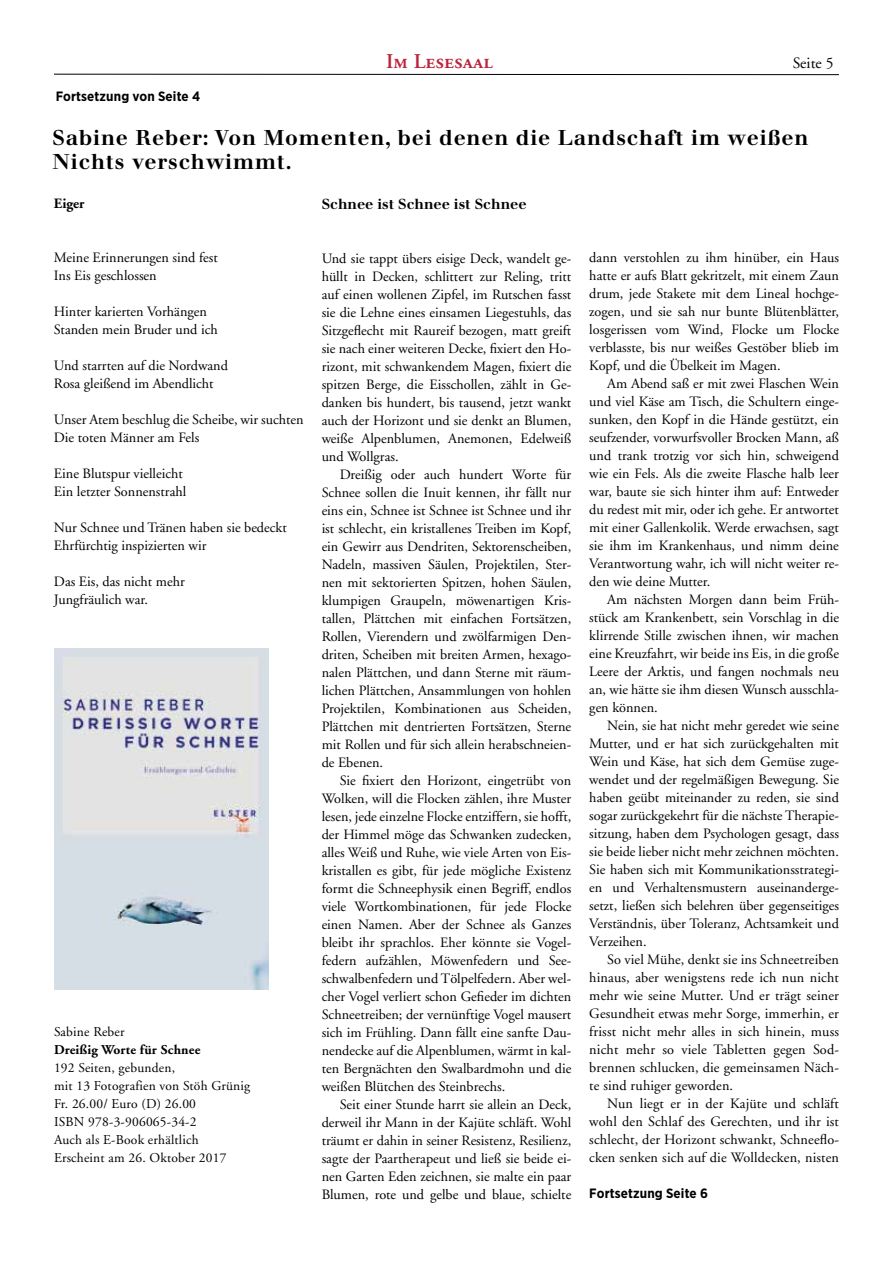
<style>
.page{position:relative;width:893px;height:1263px;background:#fff}
.page>*{position:absolute;margin:0;border:0;box-sizing:border-box;transform-origin:0 0}
.t1{font:21px/24px "Walbaum Bold Os F";letter-spacing:.04em;color:#000}
.t2{font:21px "Adobe Garamond Semibold SC";color:#be223d}
.t3{font:15.75px "Adobe Garamond";letter-spacing:.005em;color:#000}
.t4{font:14.25px/18px "Adobe Garamond";color:#000;text-align:justify}
.t5{font:700 14.25px "Walbaum";color:#000}
.t6{font:700 14.25px "Adobe Garamond";color:#000}
.t7{font:13.5px/18px "Adobe Garamond";letter-spacing:.015em;color:#000}
.t8{font:700 13.5px "Gotham Narrow";letter-spacing:.01em;color:#000}
.t9{font:700 13.5px "Adobe Garamond";letter-spacing:.015em;color:#000}
</style>
<div class="page">
<svg style="left:54px;top:73px;width:785px;height:2px"></svg>
<img style="left:54px;top:648px;width:215px;height:341px">
<h1 class="t2" style="left:386px;top:50px;width:108px">Im Lesesaal</h1>
<p class="t3" style="left:793px;top:55px;width:43px">Seite 5</p>
<p class="t8" style="left:56px;top:88px;width:146px">Fortsetzung von Seite 4</p>
<h1 class="t1" style="left:53px;top:125px;width:757px">Sabine Reber: Von Momenten, bei denen die Landschaft im weißen<br>Nichts verschwimmt.</h1>
<p class="t6" style="left:54px;top:196px;width:32px">Eiger</p>
<p class="t4" style="left:54px;top:249px;width:165px">Meine Erinnerungen sind fest<br>Ins Eis geschlossen</p>
<p class="t4" style="left:54px;top:303px;width:165px">Hinter karierten Vorhängen<br>Standen mein Bruder und ich</p>
<p class="t4" style="left:54px;top:357px;width:175px">Und starrten auf die Nordwand<br>Rosa gleißend im Abendlicht</p>
<p class="t4" style="left:54px;top:411px;width:251px">Unser Atem beschlug die Scheibe, wir suchten<br>Die toten Männer am Fels</p>
<p class="t4" style="left:54px;top:465px;width:134px">Eine Blutspur vielleicht<br>Ein letzter Sonnenstrahl</p>
<p class="t4" style="left:54px;top:519px;width:234px">Nur Schnee und Tränen haben sie bedeckt<br>Ehrfürchtig inspizierten wir</p>
<p class="t4" style="left:54px;top:573px;width:132px">Das Eis, das nicht mehr<br>Jungfräulich war.</p>
<p class="t7" style="left:54px;top:1023px;width:72px">Sabine Reber</p>
<p class="t9" style="left:54px;top:1042px;width:148px">Dreißig Worte für Schnee</p>
<p class="t7" style="left:54px;top:1059px;width:198px">192 Seiten, gebunden,<br>mit 13 Fotografien von Stöh Grünig<br>Fr. 26.00/ Euro (D) 26.00<br>ISBN 978-3-906065-34-2<br>Auch als E-Book erhältlich<br>Erscheint am 26. Oktober 2017</p>
<p class="t5" style="left:322px;top:196px;width:206px">Schnee ist Schnee ist Schnee</p>
<p class="t4" style="left:322px;top:250px;width:251px">Und sie tappt übers eisige Deck, wandelt ge&shy;hüllt in Decken, schlittert zur Reling, tritt auf einen wollenen Zipfel, im Rutschen fasst sie die Lehne eines einsamen Liegestuhls, das Sitzgeflecht mit Raureif bezogen, matt greift sie nach einer weiteren Decke, fixiert den Ho&shy;rizont, mit schwankendem Magen, fixiert die spitzen Berge, die Eisschollen, zählt in Ge&shy;danken bis hundert, bis tausend, jetzt wankt auch der Horizont und sie denkt an Blumen, weiße Alpenblumen, Anemonen, Edelweiß und Wollgras.</p>
<p class="t4" style="left:322px;top:466px;width:251px;text-indent:18px">Dreißig oder auch hundert Worte für Schnee sollen die Inuit kennen, ihr fällt nur eins ein, Schnee ist Schnee ist Schnee und ihr ist schlecht, ein kristallenes Treiben im Kopf, ein Gewirr aus Dendriten, Sektorenscheiben, Nadeln, massiven Säulen, Projektilen, Ster&shy;nen mit sektorierten Spitzen, hohen Säulen, klumpigen Graupeln, möwenartigen Kris&shy;tallen, Plättchen mit einfachen Fortsätzen, Rollen, Vierendern und zwölfarmigen Den&shy;driten, Scheiben mit breiten Armen, hexago&shy;nalen Plättchen, und dann Sterne mit räum&shy;lichen Plättchen, Ansammlungen von hohlen Projektilen, Kombinationen aus Scheiden, Plättchen mit dentrierten Fortsätzen, Sterne mit Rollen und für sich allein herabschneien&shy;de Ebenen.</p>
<p class="t4" style="left:322px;top:772px;width:251px;text-indent:18px">Sie fixiert den Horizont, eingetrübt von Wolken, will die Flocken zählen, ihre Muster lesen, jede einzelne Flocke entziffern, sie hofft, der Himmel möge das Schwanken zudecken, alles Weiß und Ruhe, wie viele Arten von Eis&shy;kristallen es gibt, für jede mögliche Existenz formt die Schneephysik einen Begriff, endlos viele Wortkombinationen, für jede Flocke einen Namen. Aber der Schnee als Ganzes bleibt ihr sprachlos. Eher könnte sie Vogel&shy;federn aufzählen, Möwenfedern und See&shy;schwalbenfedern und Tölpelfedern. Aber wel&shy;cher Vogel verliert schon Gefieder im dichten Schneetreiben; der vernünftige Vogel mausert sich im Frühling. Dann fällt eine sanfte Dau&shy;nendecke auf die Alpenblumen, wärmt in kal&shy;ten Bergnächten den Swalbardmohn und die weißen Blütchen des Steinbrechs.</p>
<p class="t4" style="left:322px;top:1096px;width:251px;text-indent:18px">Seit einer Stunde harrt sie allein an Deck, derweil ihr Mann in der Kajüte schläft. Wohl träumt er dahin in seiner Resistenz, Resilienz, sagte der Paartherapeut und ließ sie beide ei&shy;nen Garten Eden zeichnen, sie malte ein paar Blumen, rote und gelbe und blaue, schielte</p>
<p class="t4" style="left:589px;top:249px;width:251px">dann verstohlen zu ihm hinüber, ein Haus hatte er aufs Blatt gekritzelt, mit einem Zaun drum, jede Stakete mit dem Lineal hochge&shy;zogen, und sie sah nur bunte Blütenblätter, losgerissen vom Wind, Flocke um Flocke verblasste, bis nur weißes Gestöber blieb im Kopf, und die Übelkeit im Magen.</p>
<p class="t4" style="left:589px;top:375px;width:251px;text-indent:18px">Am Abend saß er mit zwei Flaschen Wein und viel Käse am Tisch, die Schultern einge&shy;sunken, den Kopf in die Hände gestützt, ein seufzender, vorwurfsvoller Brocken Mann, aß und trank trotzig vor sich hin, schweigend wie ein Fels. Als die zweite Flasche halb leer war, baute sie sich hinter ihm auf: Entweder du redest mit mir, oder ich gehe. Er antwortet mit einer Gallenkolik. Werde erwachsen, sagt sie ihm im Krankenhaus, und nimm deine Verantwortung wahr, ich will nicht weiter re&shy;den wie deine Mutter.</p>
<p class="t4" style="left:589px;top:591px;width:251px;text-indent:18px">Am nächsten Morgen dann beim Früh&shy;stück am Krankenbett, sein Vorschlag in die klirrende Stille zwischen ihnen, wir machen eine Kreuzfahrt, wir beide ins Eis, in die große Leere der Arktis, und fangen nochmals neu an, wie hätte sie ihm diesen Wunsch ausschla&shy;gen können.</p>
<p class="t4" style="left:589px;top:717px;width:251px;text-indent:18px">Nein, sie hat nicht mehr geredet wie seine Mutter, und er hat sich zurückgehalten mit Wein und Käse, hat sich dem Gemüse zuge&shy;wendet und der regelmäßigen Bewegung. Sie haben geübt miteinander zu reden, sie sind sogar zurückgekehrt für die nächste Therapie&shy;sitzung, haben dem Psychologen gesagt, dass sie beide lieber nicht mehr zeichnen möchten.<br>Sie haben sich mit Kommunikationsstrategi&shy;en und Verhaltensmustern auseinanderge&shy;setzt, ließen sich belehren über gegenseitiges Verständnis, über Toleranz, Achtsamkeit und Verzeihen.</p>
<p class="t4" style="left:589px;top:951px;width:251px;text-indent:18px">So viel Mühe, denkt sie ins Schneetreiben hinaus, aber wenigstens rede ich nun nicht mehr wie seine Mutter. Und er trägt seiner Gesundheit etwas mehr Sorge, immerhin, er frisst nicht mehr alles in sich hinein, muss nicht mehr so viele Tabletten gegen Sod&shy;brennen schlucken, die gemeinsamen Näch&shy;te sind ruhiger geworden.</p>
<p class="t4" style="left:589px;top:1095px;width:251px;text-indent:18px">Nun liegt er in der Kajüte und schläft wohl den Schlaf des Gerechten, und ihr ist schlecht, der Horizont schwankt, Schneeflo&shy;cken senken sich auf die Wolldecken, nisten</p>
<p class="t8" style="left:589px;top:1184px;width:120px">Fortsetzung Seite 6</p>
</div>
